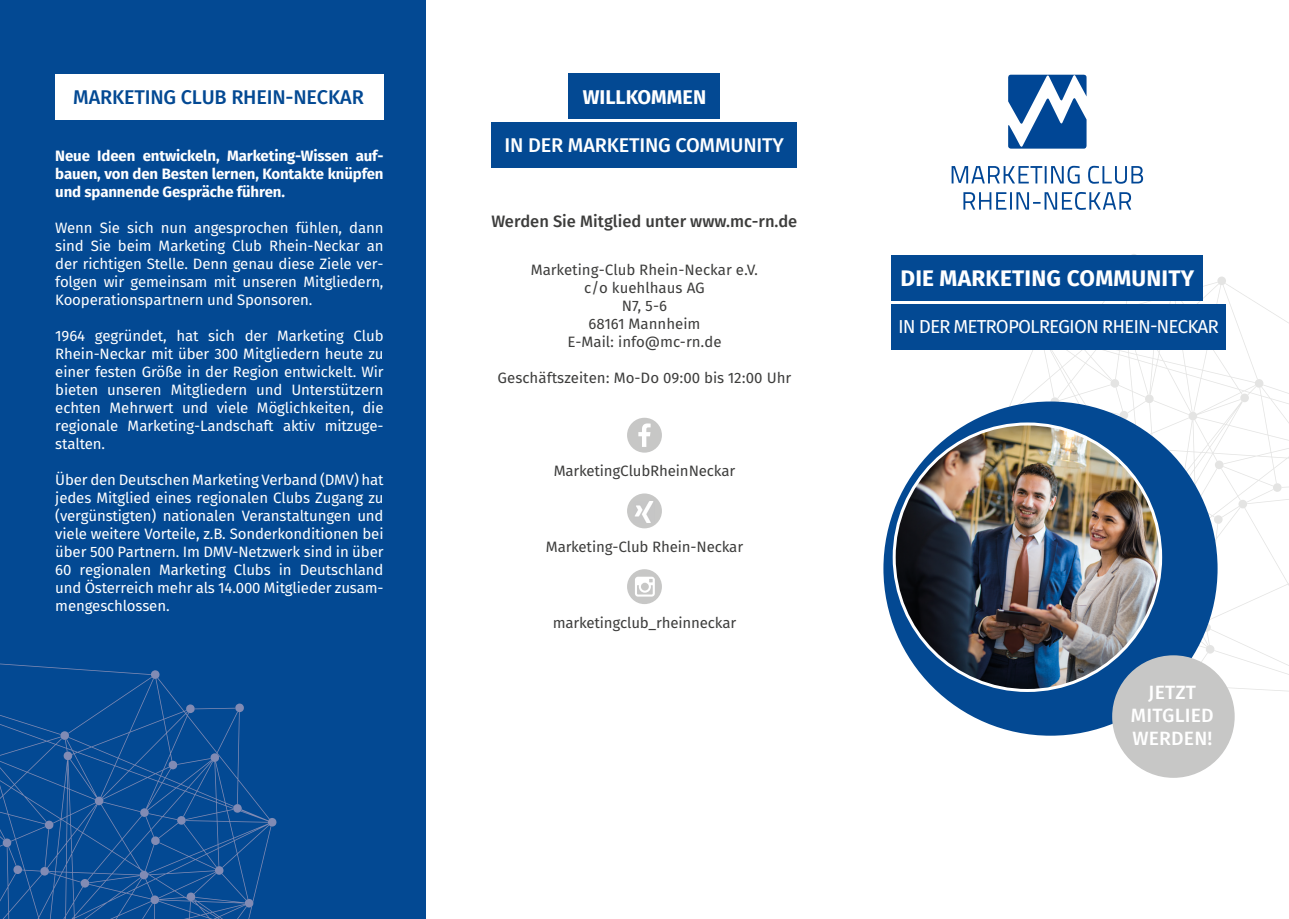
<style>
.page{position:relative;width:1289px;height:919px;background:#fff}
.page>*{position:absolute;margin:0;border:0;box-sizing:border-box;transform-origin:0 0}
.t1{font:700 22.5px "Fira Sans OT";letter-spacing:.01em;color:#fff}
.t2{font:500 19.8px "Fira Sans";letter-spacing:-.01em;color:#034993}
.t3{font:500 19.8px "Fira Sans";letter-spacing:-.01em;color:#fff}
.t4{font:700 19.8px "Fira Sans";color:#fff}
.t5{font:19.2px/23.1px "Fira Sans OT Medium";letter-spacing:.01em;color:#fff;text-align:center}
.t6{font:18.75px "Fira Sans OT";letter-spacing:-.05em;color:#fff}
.t7{font:500 16.5px "Fira Sans";color:#3d3d3c}
.t8{font:15px/18px "Fira Sans";letter-spacing:-.01em;color:#fff;text-align:justify}
.t9{font:15px/18px "Fira Sans OT";letter-spacing:-.01em;color:#3d3d3c;text-align:center}
.t10{font:700 15px/18px "Fira Sans";letter-spacing:-.01em;color:#fff;text-align:justify}
</style>
<div class="page">
<svg style="left:942px;top:279px;width:346px;height:435px"></svg>
<svg style="left:1110px;top:379px;width:9px;height:8px"></svg>
<svg style="left:1144px;top:394px;width:9px;height:9px"></svg>
<svg style="left:1119px;top:411px;width:9px;height:8px"></svg>
<svg style="left:1050px;top:397px;width:9px;height:4px"></svg>
<svg style="left:1213px;top:515px;width:9px;height:9px"></svg>
<svg style="left:1238px;top:499px;width:8px;height:9px"></svg>
<svg style="left:1214px;top:460px;width:9px;height:9px"></svg>
<svg style="left:1240px;top:393px;width:8px;height:9px"></svg>
<svg style="left:1188px;top:412px;width:9px;height:8px"></svg>
<svg style="left:1272px;top:483px;width:9px;height:9px"></svg>
<svg style="left:1254px;top:379px;width:9px;height:8px"></svg>
<svg style="left:1217px;top:276px;width:8px;height:9px"></svg>
<svg style="left:1205px;top:623px;width:5px;height:8px"></svg>
<svg style="left:1205px;top:645px;width:9px;height:8px"></svg>
<div style="left:0;top:0;width:425px;height:918px;background:#034993"></div>
<div style="left:883px;top:401px;width:334px;height:334px;background:#034993;border-radius:50%"></div>
<img style="left:894px;top:424px;width:266px;height:266px;border-radius:133px">
<svg style="left:1008px;top:74px;width:78px;height:75px"></svg>
<svg style="left:951px;top:166px;width:192px;height:18px"></svg>
<svg style="left:963px;top:192px;width:168px;height:18px"></svg>
<svg style="left:0;top:663px;width:271px;height:255px"></svg>
<svg style="left:268px;top:817px;width:9px;height:9px"></svg>
<svg style="left:233px;top:804px;width:9px;height:8px"></svg>
<svg style="left:177px;top:816px;width:9px;height:8px"></svg>
<svg style="left:140px;top:808px;width:9px;height:8px"></svg>
<svg style="left:150px;top:836px;width:10px;height:9px"></svg>
<svg style="left:215px;top:866px;width:9px;height:8px"></svg>
<svg style="left:245px;top:898px;width:8px;height:9px"></svg>
<svg style="left:187px;top:892px;width:8px;height:9px"></svg>
<svg style="left:150px;top:895px;width:9px;height:9px"></svg>
<svg style="left:140px;top:870px;width:8px;height:9px"></svg>
<svg style="left:80px;top:878px;width:9px;height:9px"></svg>
<svg style="left:40px;top:866px;width:9px;height:9px"></svg>
<svg style="left:13px;top:865px;width:9px;height:8px"></svg>
<svg style="left:2px;top:838px;width:9px;height:9px"></svg>
<svg style="left:45px;top:820px;width:9px;height:9px"></svg>
<svg style="left:63px;top:751px;width:9px;height:9px"></svg>
<svg style="left:95px;top:796px;width:8px;height:9px"></svg>
<svg style="left:60px;top:731px;width:9px;height:8px"></svg>
<svg style="left:168px;top:760px;width:9px;height:9px"></svg>
<svg style="left:210px;top:753px;width:9px;height:8px"></svg>
<svg style="left:235px;top:703px;width:9px;height:9px"></svg>
<svg style="left:186px;top:704px;width:9px;height:9px"></svg>
<svg style="left:151px;top:670px;width:9px;height:8px"></svg>
<div style="left:891px;top:255px;width:312px;height:45px;background:#034993"></div>
<div style="left:569px;top:74px;width:151px;height:45px;background:#034993"></div>
<div style="left:55px;top:74px;width:328px;height:46px;background:#fff"></div>
<div style="left:491px;top:122px;width:306px;height:45px;background:#034993"></div>
<div style="left:891px;top:303px;width:334px;height:46px;background:#034993"></div>
<div style="left:627px;top:417px;width:35px;height:35px;background:#c7c7c6;border-radius:50%"></div>
<div style="left:627px;top:493px;width:35px;height:35px;background:#c7c7c6;border-radius:50%"></div>
<div style="left:627px;top:569px;width:35px;height:35px;background:#c7c7c6;border-radius:50%"></div>
<svg style="left:638px;top:423px;width:12px;height:24px"></svg>
<svg style="left:635px;top:576px;width:20px;height:20px"></svg>
<img style="left:635px;top:501px;width:19px;height:21px">
<div style="left:1112px;top:655px;width:122px;height:122px;background:#c7c7c6;border-radius:50%"></div>
<h2 class="t2" style="left:73px;top:82px;width:292px">MARKETING CLUB RHEIN-NECKAR</h2>
<h2 class="t4" style="left:582px;top:80px;width:125px">WILLKOMMEN</h2>
<h2 class="t3" style="left:504px;top:129px;width:281px">IN DER MARKETING COMMUNITY</h2>
<p class="t10" style="left:55px;top:145px;width:330px">Neue Ideen entwickeln, Marketing-Wissen auf&shy;bauen, von den Besten lernen, Kontakte knüpfen und spannende Gespräche führen.</p>
<p class="t8" style="left:55px;top:218px;width:330px">Wenn Sie sich nun angesprochen fühlen, dann sind Sie beim Marketing Club Rhein-Neckar an der richtigen Stelle. Denn genau diese Ziele ver&shy;folgen wir gemeinsam mit unseren Mitgliedern, Kooperationspartnern und Sponsoren.</p>
<p class="t8" style="left:55px;top:326px;width:330px">1964 gegründet, hat sich der Marketing Club Rhein-Neckar mit über 300 Mitgliedern heute zu einer festen Größe in der Region entwickelt. Wir bieten unseren Mitgliedern und Unterstützern echten Mehrwert und viele Möglichkeiten, die regionale Marketing-Landschaft aktiv mitzuge&shy;stalten.</p>
<p class="t8" style="left:55px;top:470px;width:330px">Über den Deutschen Marketing Verband (DMV) hat jedes Mitglied eines regionalen Clubs Zugang zu (vergünstigten) nationalen Veranstaltungen und viele weitere Vorteile, z.B. Sonderkonditionen bei über 500 Partnern. Im DMV-Netzwerk sind in ü ber 60 regionalen Marketing Clubs in Deutschland und Österreich mehr als 14.000 Mitglieder zusam&shy;mengeschlossen.</p>
<p class="t7" style="left:491px;top:208px;width:307px">Werden Sie Mitglied unter www.mc-rn.de</p>
<p class="t9" style="left:530px;top:262px;width:229px">Marketing-Club Rhein-Neckar e.V. c/o kuehlhaus AG<br>N7, 5-6<br>68161 Mannheim<br>E-Mail: info@mc-rn.de</p>
<p class="t9" style="left:497px;top:370px;width:295px">Geschäftszeiten: Mo-Do 09:00 bis 12:00 Uhr</p>
<p class="t9" style="left:553px;top:463px;width:183px">MarketingClubRheinNeckar</p>
<p class="t9" style="left:546px;top:539px;width:199px">Marketing-Club Rhein-Neckar</p>
<p class="t9" style="left:552px;top:614px;width:185px">marketingclub_rheinneckar</p>
<h1 class="t1" style="left:900px;top:262px;width:295px">DIE MARKETING COMMUNITY</h1>
<p class="t6" style="left:898px;top:313px;width:322px">IN DER METROPOLREGION RHEIN-NECKAR</p>
<p class="t5" style="left:1130px;top:682px;width:84px">JETZT<br>MITGLIED<br>WERDEN!</p>
</div>
